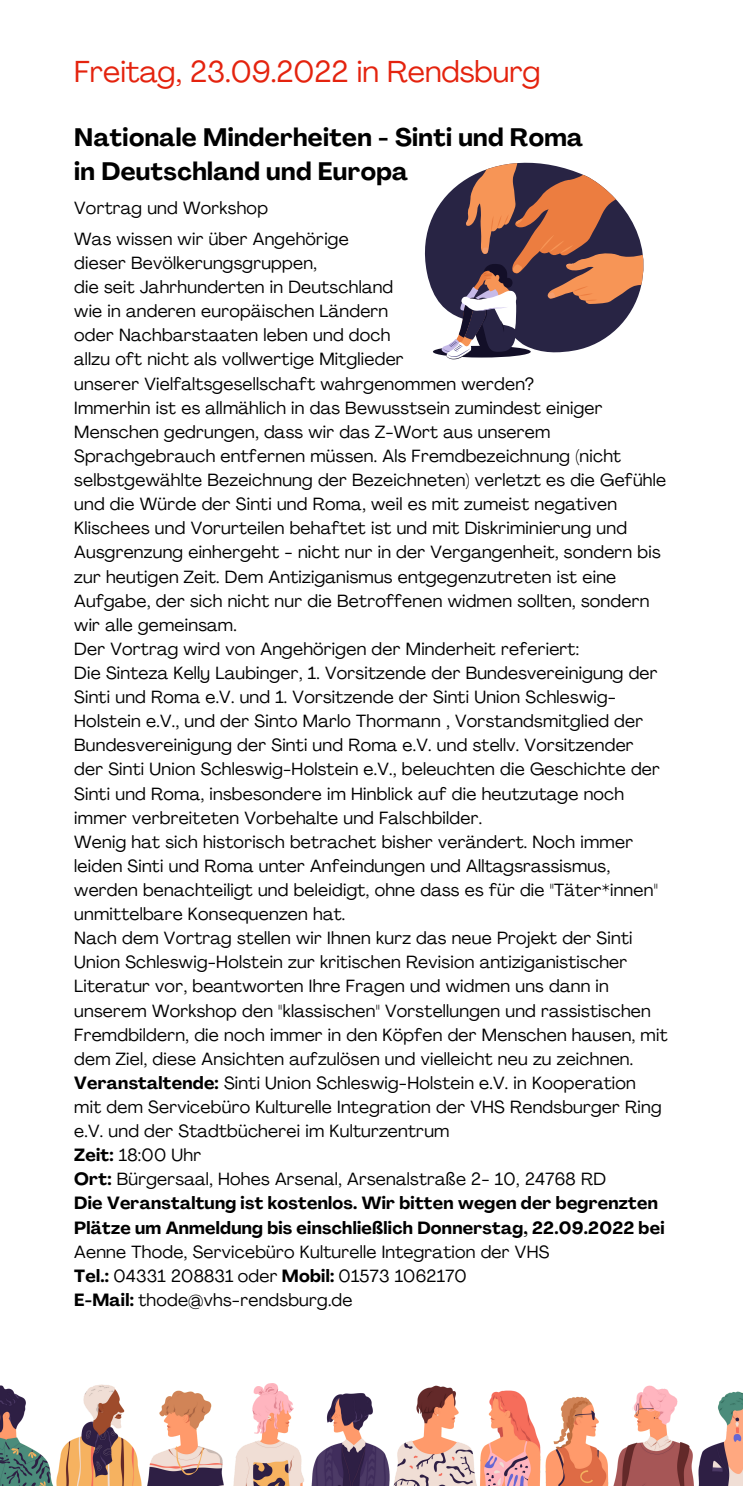
<style>
.page{position:relative;width:743px;height:1489px;background:#fff}
.page>*{position:absolute;margin:0;border:0;box-sizing:border-box;transform-origin:0 0}
.t1{font:30px "Agrandir";color:#e4230e}
.t2{font:700 25px/34.5px "Agrandir";letter-spacing:.015em;color:#000}
.t3{font:17.5px/24px "Agrandir";letter-spacing:.015em;color:#000}
.s1{font-weight:700}
</style>
<div class="page">
<svg style="left:424px;top:162px;width:220px;height:192px"></svg>
<div style="left:433px;top:346px;width:98px;height:11px;background:#130f28;border-radius:50%"></div>
<svg style="left:441px;top:163px;width:202px;height:196px"></svg>
<img style="left:0;top:1384px;width:742px;height:101px">
<h1 class="t1" style="left:74px;top:59px;width:468px">Freitag, 23.09.2022 in Rendsburg</h1>
<h2 class="t2" style="left:74px;top:122px;width:510px">Nationale Minderheiten - Sinti und Roma in Deutschland und Europa</h2>
<p class="t3" style="left:74px;top:194px;width:276px;line-height:30.8px">Vortrag und Workshop<br>Was wissen wir über Angehörige</p>
<p class="t3" style="left:74px;top:253px;width:595px">dieser Bevölkerungsgruppen,<br>die seit Jahrhunderten in Deutschland<br>wie in anderen europäischen Ländern<br>oder Nachbarstaaten leben und doch<br>allzu oft nicht als vollwertige Mitglieder<br>unserer Vielfaltsgesellschaft wahrgenommen werden?<br>Immerhin ist es allmählich in das Bewusstsein zumindest einiger Menschen gedrungen, dass wir das Z-Wort aus unserem Sprachgebrauch entfernen müssen. Als Fremdbezeichnung (nicht selbstgewählte Bezeichnung der Bezeichneten) verletzt es die Gefühle und die Würde der Sinti und Roma, weil es mit zumeist negativen Klischees und Vorurteilen behaftet ist und mit Diskriminierung und Ausgrenzung einhergeht - nicht nur in der Vergangenheit, sondern bis zur heutigen Zeit. Dem Antiziganismus entgegenzutreten ist eine Aufgabe, der sich nicht nur die Betroffenen widmen sollten, sondern wir alle gemeinsam.<br>Der Vortrag wird von Angehörigen der Minderheit referiert:<br>Die Sinteza Kelly Laubinger, 1. Vorsitzende der Bundesvereinigung der Sinti und Roma e.V. und 1. Vorsitzende der Sinti Union Schleswig-Holstein e.V., und der Sinto Marlo Thormann , Vorstandsmitglied der Bundesvereinigung der Sinti und Roma e.V. und stellv. Vorsitzender<br>der Sinti Union Schleswig-Holstein e.V., beleuchten die Geschichte der Sinti und Roma, insbesondere im Hinblick auf die heutzutage noch immer verbreiteten Vorbehalte und Falschbilder.<br>Wenig hat sich historisch betrachet bisher verändert. Noch immer leiden Sinti und Roma unter Anfeindungen und Alltagsrassismus, werden benachteiligt und beleidigt, ohne dass es für die "Täter*innen" unmittelbare Konsequenzen hat.<br>Nach dem Vortrag stellen wir Ihnen kurz das neue Projekt der Sinti Union Schleswig-Holstein zur kritischen Revision antiziganistischer Literatur vor, beantworten Ihre Fragen und widmen uns dann in unserem Workshop den "klassischen" Vorstellungen und rassistischen Fremdbildern, die noch immer in den Köpfen der Menschen hausen, mit dem Ziel, diese Ansichten aufzulösen und vielleicht neu zu zeichnen.<br><span class="s1">Veranstaltende:</span> Sinti Union Schleswig-Holstein e.V. in Kooperation<br>mit dem Servicebüro Kulturelle Integration der VHS Rendsburger Ring e.V. und der Stadtbücherei im Kulturzentrum<br><span class="s1">Zeit:</span> 18:00 Uhr<br><span class="s1">Ort:</span> Bürgersaal, Hohes Arsenal, Arsenalstraße 2- 10, 24768 RD<br><span class="s1">Die Veranstaltung ist kostenlos. Wir bitten wegen der begrenzten Plätze um Anmeldung bis einschließlich Donnerstag, 22.09.2022 bei</span></p>
<p class="t3" style="left:74px;top:1241px;width:477px">Aenne Thode, Servicebüro Kulturelle Integration der VHS<br><span class="s1">Tel.:</span> 04331 208831 oder <span class="s1">Mobil:</span> 01573 1062170<br><span class="s1">E-Mail:</span> thode@vhs-rendsburg.de</p>
</div>
